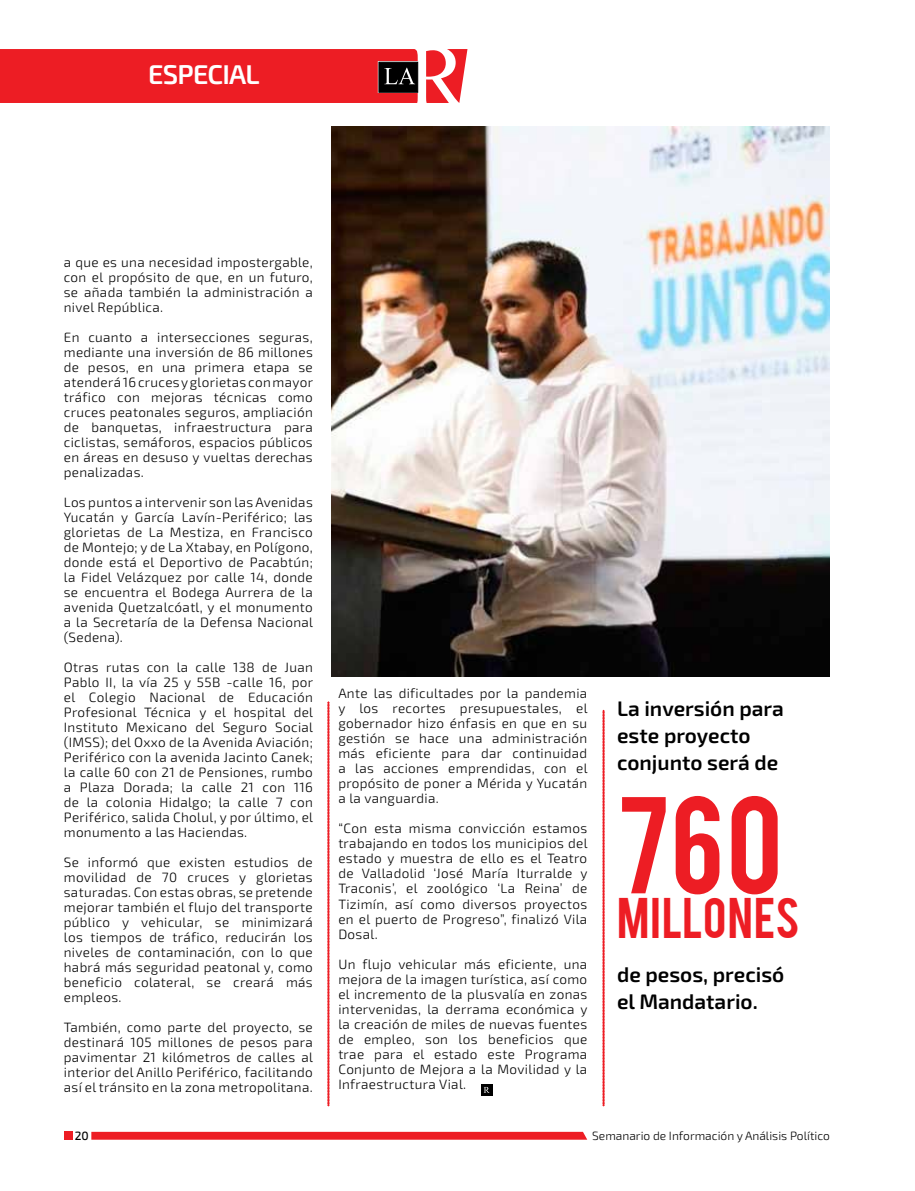
<style>
.page{position:relative;width:915px;height:1191px;background:#fff}
.page>*{position:absolute;margin:0;border:0;box-sizing:border-box;transform-origin:0 0}
.t1{font:108px "Bebas";color:#ed1d24}
.t2{font:45px "Bebas";letter-spacing:.025em;color:#ed1d24}
.t3{font:900 27.15px "Exo 2";letter-spacing:-.03em;color:#fff}
.t4{font:600 27.15px "Exo 2";letter-spacing:-.03em;color:#fff}
.t5{font:600 21px/27px "Exo 2";color:#000}
.t6{font:300 13.5px/15px "Exo 2";letter-spacing:.025em;color:#000;text-align:justify}
.t7{font:300 12px "Exo 2";color:#000}
.t8{font:500 12px "Exo 2";color:#000}
</style>
<div class="page">
<div style="left:64px;top:1131px;width:8px;height:9px;background:#ed1d24"></div>
<svg style="left:91px;top:1131px;width:496px;height:8px;background:#ee353b"></svg>
<svg style="left:0;top:49px;width:467px;height:54px;background:#e3282e"></svg>
<div style="left:480px;top:1084px;width:12px;height:12px;background:#000"></div>
<svg style="left:483px;top:1087px;width:6px;height:6px"></svg>
<img style="left:332px;top:126px;width:497px;height:550px">
<svg style="left:327px;top:701px;width:2px;height:405px"></svg>
<svg style="left:602px;top:710px;width:2px;height:396px"></svg>
<h3 class="t3" style="left:92px;top:52px;width:108px">Especial</h3>
<h3 class="t4" style="left:148px;top:58px;width:113px">ESPECIAL</h3>
<p class="t6" style="left:64px;top:255px;width:250px">a que es una necesidad impostergable, con el propósito de que, en un futuro, se añada también la administración a nivel República.</p>
<p class="t6" style="left:64px;top:330px;width:251px">En cuanto a intersecciones seguras, mediante una inversión de 86 millones de pesos, en una primera etapa se atenderá 16 cruces y glorietas con mayor tráfico con mejoras técnicas como cruces peatonales seguros, ampliación de banquetas, infraestructura para ciclistas, semáforos, espacios públicos en áreas en desuso y vueltas derechas penalizadas.</p>
<p class="t6" style="left:64px;top:495px;width:251px">Los puntos a intervenir son las Avenidas Yucatán y García Lavín-Periférico; las glorietas de La Mestiza, en Francisco de Montejo; y de La Xtabay, en Polígono, donde está el Deportivo de Pacabtún; la Fidel Velázquez por calle 14, donde se encuentra el Bodega Aurrera de la avenida Quetzalcóatl, y el monumento a la Secretaría de la Defensa Nacional (Sedena).</p>
<p class="t6" style="left:64px;top:660px;width:251px">Otras rutas con la calle 138 de Juan Pablo II, la vía 25 y 55B -calle 16, por el Colegio Nacional de Educación Profesional Técnica y el hospital del Instituto Mexicano del Seguro Social (IMSS); del Oxxo de la Avenida Aviación; Periférico con la avenida Jacinto Canek; la calle 60 con 21 de Pensiones, rumbo a Plaza Dorada; la calle 21 con 116 de la colonia Hidalgo; la calle 7 con Periférico, salida Cholul, y por último, el monumento a las Haciendas.</p>
<p class="t6" style="left:64px;top:855px;width:250px">Se informó que existen estudios de movilidad de 70 cruces y glorietas saturadas. Con estas obras, se pretende mejorar también el flujo del transporte público y vehicular, se minimizará los tiempos de tráfico, reducirán los niveles de contaminación, con lo que habrá más seguridad peatonal y, como beneficio colateral, se creará más empleos.</p>
<p class="t6" style="left:64px;top:1020px;width:251px">También, como parte del proyecto, se destinará 105 millones de pesos para pavimentar 21 kilómetros de calles al interior del Anillo Periférico, facilitando así el tránsito en la zona metropolitana.</p>
<p class="t6" style="left:338px;top:686px;width:251px">Ante las dificultades por la pandemia y los recortes presupuestales, el gobernador hizo énfasis en que en su gestión se hace una administración más eficiente para dar continuidad a las acciones emprendidas, con el propósito de poner a Mérida y Yucatán a la vanguardia.</p>
<p class="t6" style="left:338px;top:821px;width:251px">“Con esta misma convicción estamos trabajando en todos los municipios del estado y muestra de ello es el Teatro de Valladolid ‘José María Iturralde y Traconis’, el zoológico ‘La Reina’ de Tizimín, así como diversos proyectos en el puerto de Progreso”, finalizó Vila Dosal.</p>
<p class="t6" style="left:338px;top:956px;width:251px">Un flujo vehicular más eficiente, una mejora de la imagen turística, así como el incremento de la plusvalía en zonas intervenidas, la derrama económica y la creación de miles de nuevas fuentes de empleo, son los beneficios que trae para el estado este Programa Conjunto de Mejora a la Movilidad y la Infraestructura Vial.</p>
<h3 class="t5" style="left:617px;top:695px;width:168px">La inversión para este proyecto conjunto será de</h3>
<h1 class="t1" style="left:617px;top:766px;width:167px">760</h1>
<h2 class="t2" style="left:617px;top:885px;width:184px">MILLONES</h2>
<h3 class="t5" style="left:617px;top:962px;width:169px">de pesos, precisó el Mandatario.</h3>
<p class="t8" style="left:75px;top:1128px;width:16px">20</p>
<p class="t7" style="left:592px;top:1128px;width:239px">Semanario de Información y Análisis Político</p>
</div>
